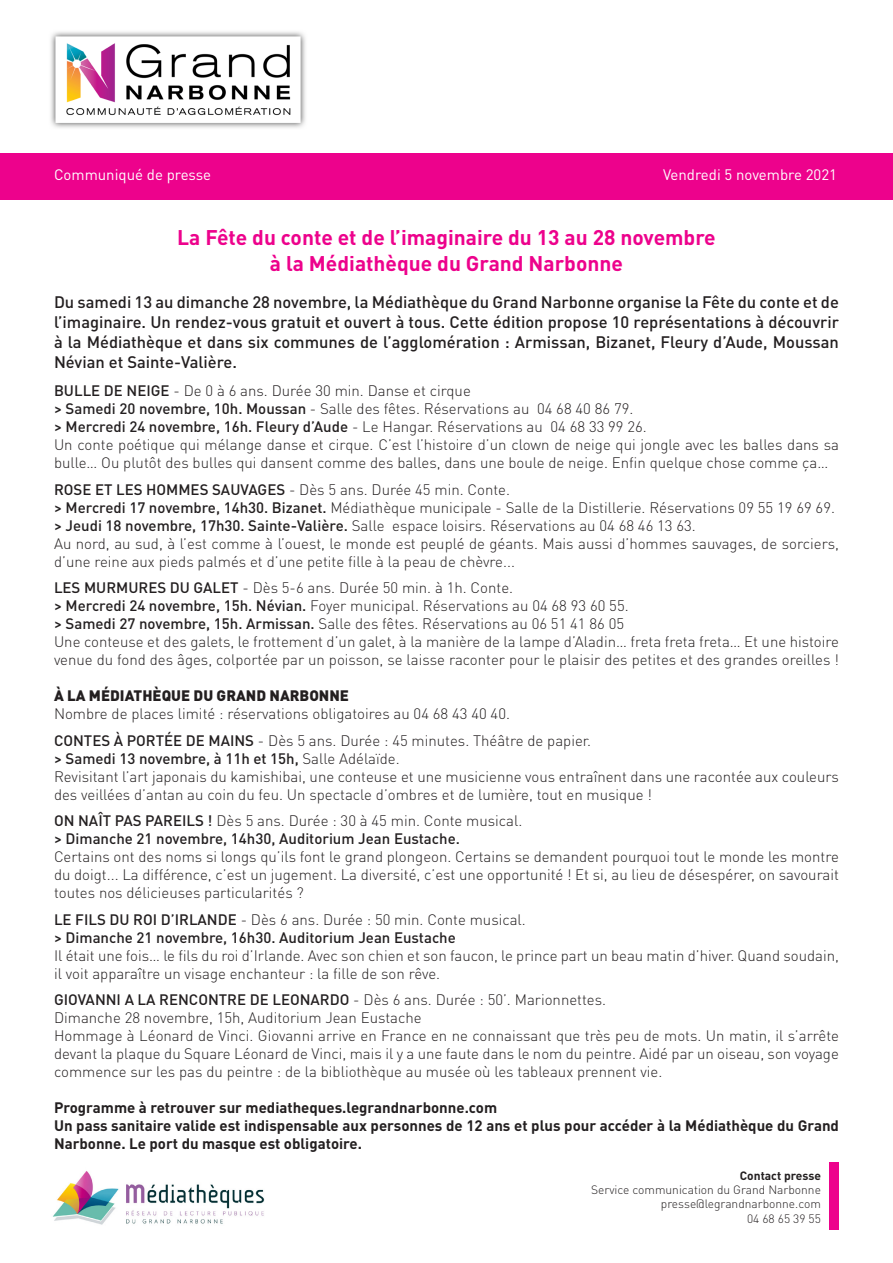
<style>
.page{position:relative;width:893px;height:1263px;background:#fff}
.page>*{position:absolute;margin:0;border:0;box-sizing:border-box;transform-origin:0 0}
.t1{font:700 21px "DIN Pro";color:#ed028c}
.t2{font:500 16.5px/19.8px "DIN Pro";color:#231f20;text-align:justify}
.t3{font:300 15px/18px "DIN Pro";color:#231f20}
.t4{font:500 15px "DIN Pro";color:#231f20}
.t5{font:700 15px/18px "DIN Pro";color:#231f20}
.t6{font:15px "DIN Pro";color:#fff}
.t7{font:900 15px "DIN Pro";color:#231f20}
.t8{font:300 12px "DIN Pro";color:#231f20}
.t9{font:700 12px "DIN Pro";color:#231f20}
.s1{font-weight:500}
.s2{font-weight:300}
</style>
<div class="page">
<div style="left:0;top:153px;width:893px;height:46px;background:#ed028c"></div>
<img style="left:50px;top:32px;width:256px;height:96px">
<div style="left:829px;top:1162px;width:10px;height:68px;background:#ed028c"></div>
<img style="left:52px;top:1171px;width:213px;height:54px">
<p class="t6" style="left:54px;top:164px;width:159px">Communiqué de presse</p>
<p class="t6" style="left:663px;top:164px;width:176px">Vendredi 5 novembre 2021</p>
<p class="t1" style="left:177px;top:223px;width:540px">La Fête du conte et de l’imaginaire du 13 au 28 novembre</p>
<p class="t1" style="left:270px;top:249px;width:355px">à la Médiathèque du Grand Narbonne</p>
<p class="t2" style="left:54px;top:292px;width:786px">Du samedi 13 au dimanche 28 novembre, la Médiathèque du Grand Narbonne organise la Fête du conte et de l’imaginaire. Un rendez-vous gratuit et ouvert à tous. Cette édition propose 10 représentations à découvrir à la Médiathèque et dans six communes de l’agglomération : Armissan, Bizanet, Fleury d’Aude, Moussan Névian et Sainte-Valière.</p>
<p class="t3" style="left:54px;top:381px;width:418px"><span class="s1">BULLE DE NEIGE</span> - De 0 à 6 ans. Durée 30 min. Danse et cirque</p>
<p class="t3" style="left:54px;top:399px;width:581px"><span class="s1">&gt; Samedi 20 novembre, 10h. Moussan</span> - Salle des fêtes. Réservations au 04 68 40 86 79.</p>
<p class="t4" style="left:54px;top:416px;width:594px">&gt; Mercredi 24 novembre, 16h. Fleury d’Aude <span class="s2">- Le Hangar. Réservations au 04 68 33 99 26.</span></p>
<p class="t3" style="left:54px;top:435px;width:786px">Un conte poétique qui mélange danse et cirque. C’est l’histoire d’un clown de neige qui jongle avec les balles dans sa bulle… Ou plutôt des bulles qui dansent comme des balles, dans une boule de neige. Enfin quelque chose comme ça…</p>
<p class="t3" style="left:54px;top:480px;width:458px"><span class="s1">ROSE ET LES HOMMES SAUVAGES</span> - Dès 5 ans. Durée 45 min. Conte.</p>
<p class="t3" style="left:54px;top:498px;width:782px"><span class="s1">&gt; Mercredi 17 novembre, 14h30. Bizanet.</span> Médiathèque municipale - Salle de la Distillerie. Réservations 09 55 19 69 69.</p>
<p class="t3" style="left:54px;top:516px;width:643px"><span class="s1">&gt; Jeudi 18 novembre, 17h30. Sainte-Valière.</span> Salle espace loisirs. Réservations au 04 68 46 13 63.</p>
<p class="t3" style="left:54px;top:534px;width:786px">Au nord, au sud, à l’est comme à l’ouest, le monde est peuplé de géants. Mais aussi d’hommes sauvages, de sorciers, d’une reine aux pieds palmés et d’une petite fille à la peau de chèvre...</p>
<p class="t3" style="left:54px;top:578px;width:461px"><span class="s1">LES MURMURES DU GALET</span> - Dès 5-6 ans. Durée 50 min. à 1h. Conte.</p>
<p class="t3" style="left:54px;top:596px;width:576px"><span class="s1">&gt; Mercredi 24 novembre, 15h. Névian.</span> Foyer municipal. Réservations au 04 68 93 60 55.</p>
<p class="t3" style="left:54px;top:614px;width:572px"><span class="s1">&gt; Samedi 27 novembre, 15h. Armissan.</span> Salle des fêtes. Réservations au 06 51 41 86 05</p>
<p class="t3" style="left:54px;top:632px;width:786px">Une conteuse et des galets, le frottement d’un galet, à la manière de la lampe d’Aladin… freta freta freta… Et une histoire venue du fond des âges, colportée par un poisson, se laisse raconter pour le plaisir des petites et des grandes oreilles !</p>
<p class="t7" style="left:54px;top:685px;width:297px">À LA MÉDIATHÈQUE DU GRAND NARBONNE</p>
<p class="t3" style="left:54px;top:704px;width:457px">Nombre de places limité : réservations obligatoires au 04 68 43 40 40.</p>
<p class="t3" style="left:54px;top:731px;width:539px"><span class="s1">CONTES À PORTÉE DE MAINS</span> - Dès 5 ans. Durée : 45 minutes. Théâtre de papier.</p>
<p class="t4" style="left:54px;top:748px;width:347px">&gt; Samedi 13 novembre, à 11h et 15h, <span class="s2">Salle Adélaïde.</span></p>
<p class="t3" style="left:54px;top:767px;width:786px">Revisitant l’art japonais du kamishibai, une conteuse et une musicienne vous entraînent dans une racontée aux couleurs des veillées d’antan au coin du feu. Un spectacle d’ombres et de lumière, tout en musique !</p>
<p class="t3" style="left:54px;top:811px;width:470px"><span class="s1">ON NAÎT PAS PAREILS !</span> Dès 5 ans. Durée : 30 à 45 min. Conte musical.</p>
<p class="t4" style="left:54px;top:828px;width:407px">&gt; Dimanche 21 novembre, 14h30, Auditorium Jean Eustache.</p>
<p class="t3" style="left:54px;top:847px;width:786px;text-align:justify">Certains ont des noms si longs qu’ils font le grand plongeon. Certains se demandent pourquoi tout le monde les montre du doigt... La différence, c’est un jugement. La diversité, c’est une opportunité ! Et si, au lieu de désespérer, on savourait toutes nos délicieuses particularités ?</p>
<p class="t3" style="left:54px;top:910px;width:473px"><span class="s1">LE FILS DU ROI D’IRLANDE</span> - Dès 6 ans. Durée : 50 min. Conte musical.</p>
<p class="t4" style="left:54px;top:927px;width:403px">&gt; Dimanche 21 novembre, 16h30. Auditorium Jean Eustache</p>
<p class="t3" style="left:54px;top:946px;width:786px">Il était une fois… le fils du roi d’Irlande. Avec son chien et son faucon, le prince part un beau matin d’hiver. Quand soudain, il voit apparaître un visage enchanteur : la fille de son rêve.</p>
<p class="t3" style="left:54px;top:990px;width:554px"><span class="s1">GIOVANNI A LA RENCONTRE DE LEONARDO</span> - Dès 6 ans. Durée : 50’. Marionnettes.</p>
<p class="t3" style="left:54px;top:1008px;width:369px">Dimanche 28 novembre, 15h, Auditorium Jean Eustache</p>
<p class="t3" style="left:54px;top:1026px;width:786px;text-align:justify">Hommage à Léonard de Vinci. Giovanni arrive en France en ne connaissant que très peu de mots. Un matin, il s’arrête devant la plaque du Square Léonard de Vinci, mais il y a une faute dans le nom du peintre. Aidé par un oiseau, son voyage commence sur les pas du peintre : de la bibliothèque au musée où les tableaux prennent vie.</p>
<p class="t5" style="left:54px;top:1098px;width:445px">Programme à retrouver sur mediatheques.legrandnarbonne.com</p>
<p class="t5" style="left:54px;top:1116px;width:786px">Un pass sanitaire valide est indispensable aux personnes de 12 ans et plus pour accéder à la Médiathèque du Grand<br>Narbonne. Le port du masque est obligatoire.</p>
<p class="t9" style="left:740px;top:1167px;width:83px">Contact presse</p>
<p class="t8" style="left:591px;top:1181px;width:231px">Service communication du Grand Narbonne</p>
<p class="t8" style="left:661px;top:1196px;width:161px">presse@legrandnarbonne.com</p>
<p class="t8" style="left:747px;top:1210px;width:75px">04 68 65 39 55</p>
</div>
